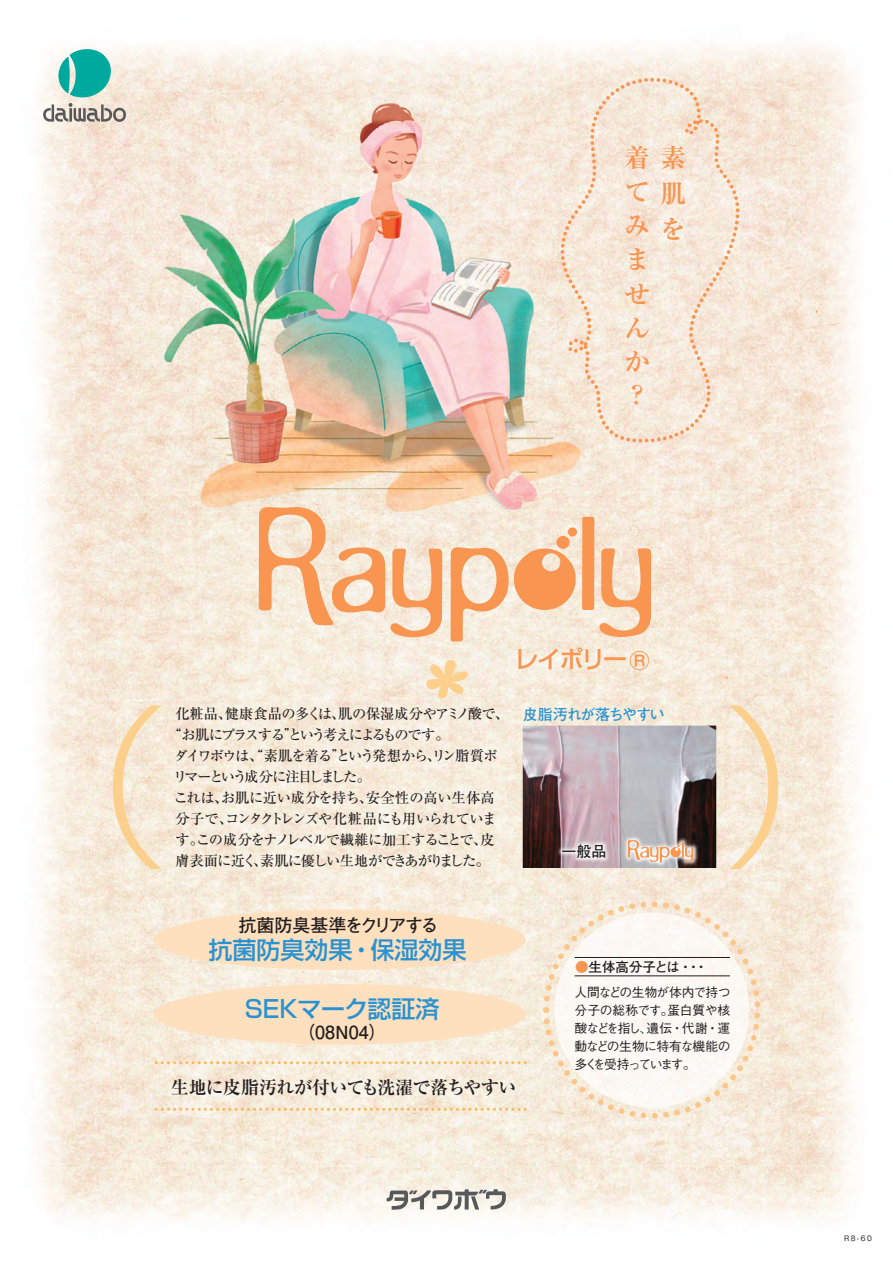
<style>
.page{position:relative;width:893px;height:1263px;background:#fff}
.page>*{position:absolute;margin:0;border:0;box-sizing:border-box;transform-origin:0 0}
.t1{font:700 25.5px/33.9px "Ryumin Pro";color:#f79551;text-align:right}
.t2{font:500 24px "Shin Go Pro";color:#2a92d0}
.t3{font:500 24px "Shin Go Pro";letter-spacing:-.075em;color:#f79551}
.t4{font:700 18px "Ryumin Pro";letter-spacing:-.03em;color:#231f20}
.t5{font:700 18px "Futo Go B101 Pro";letter-spacing:-.075em;color:#231f20}
.t6{font:700 18px "Futo Go B101 Pro";color:#231f20}
.t7{font:700 15px "Futo Go B101 Pro";letter-spacing:-.075em;color:#2a92d0}
.t8{font:700 15px "Futo Go B101 Pro";color:#231f20}
.t9{font:500 14.25px "Ryumin Pro";letter-spacing:-.07em;color:#231f20}
.t10{font:500 14.25px "Ryumin Pro";letter-spacing:-.105em;color:#231f20}
.t11{font:500 14.25px "Ryumin Pro";letter-spacing:-.025em;color:#231f20}
.t12{font:500 14.25px "Ryumin Pro";letter-spacing:-.015em;color:#231f20}
.t13{font:500 14.25px "Ryumin Pro";letter-spacing:-.14em;color:#231f20}
.t14{font:500 14.25px "Ryumin Pro";letter-spacing:-.175em;color:#231f20}
.t15{font:700 13.5px "Futo Go B101 Pro";color:#231f20}
.t16{font:500 12.75px/18px "Gothic BBB Pro";letter-spacing:-.06em;color:#231f20;text-align:justify}
.t17{font:500 7.5px "Gothic BBB Pro";color:#231f20}
.s1{color:#f79551}
</style>
<div class="page">
<img style="left:36px;top:44px;width:823px;height:1177px">
<img style="left:523px;top:726px;width:193px;height:63px">
<svg style="left:426px;top:660px;width:42px;height:39px;background:#f9ddb4"></svg>
<svg style="left:554px;top:76px;width:185px;height:367px;background:#f5e5d6"></svg>
<div style="left:543px;top:901px;width:217px;height:217px;border:6px dashed #fdc689;border-radius:50%"></div>
<div style="left:554px;top:912px;width:195px;height:195px;background:#fcf8f3;border-radius:50%"></div>
<div style="left:154px;top:909px;width:372px;height:61px;background:#fee0bf;border-radius:50%"></div>
<div style="left:154px;top:984px;width:372px;height:60px;background:#fee0bf;border-radius:50%"></div>
<svg style="left:113px;top:705px;width:49px;height:164px;background:#f6e4c8"></svg>
<svg style="left:729px;top:705px;width:49px;height:164px;background:#f6e2c6"></svg>
<img style="left:572px;top:784px;width:177px;height:134px">
<img style="left:506px;top:789px;width:155px;height:124px">
<svg style="left:43px;top:47px;width:84px;height:75px"></svg>
<svg style="left:386px;top:1189px;width:120px;height:21px"></svg>
<svg style="left:259px;top:506px;width:392px;height:136px;background:#f5d0b1"></svg>
<svg style="left:628px;top:840px;width:65px;height:22px"></svg>
<svg style="left:153px;top:1060px;width:381px;height:6px;background:#f7e4c5"></svg>
<svg style="left:153px;top:1106px;width:381px;height:6px;background:#f6e2c3"></svg>
<svg style="left:574px;top:957px;width:156px;height:1px"></svg>
<svg style="left:574px;top:975px;width:156px;height:1px"></svg>
<h1 class="t1" style="left:625px;top:138px;width:63px;line-height:35.7px">着素て肌を</h1>
<h1 class="t1" style="left:625px;top:207px;width:27px;text-align:justify">みませんか？</h1>
<p class="t11" style="left:175px;top:702px;width:335px">化粧品、健康食品の多くは、肌の保湿成分やアミノ酸で、</p>
<p class="t13" style="left:168px;top:723px;width:284px">“お肌にプラスする”という考えによるものです。</p>
<p class="t10" style="left:174px;top:744px;width:325px">ダイワボウは、“素肌を着る”という発想から、リン脂質ポ</p>
<p class="t14" style="left:173px;top:765px;width:200px">リマーという成分に注目しました。</p>
<p class="t12" style="left:174px;top:786px;width:322px">これは、お肌に近い成分を持ち、安全性の高い生体高</p>
<p class="t9" style="left:175px;top:807px;width:323px">分子で、コンタクトレンズや化粧品にも用いられていま</p>
<p class="t9" style="left:175px;top:828px;width:321px">す。この成分をナノレベルで繊維に加工することで、皮</p>
<p class="t9" style="left:175px;top:849px;width:316px">膚表面に近く、素肌に優しい生地ができあがりました。</p>
<h2 class="t3" style="left:514px;top:640px;width:137px">レイポリー®</h2>
<p class="t7" style="left:523px;top:702px;width:144px">皮脂汚れが落ちやすい</p>
<p class="t8" style="left:562px;top:839px;width:46px">一般品</p>
<p class="t5" style="left:239px;top:911px;width:201px">抗菌防臭基準をクリアする</p>
<h2 class="t2" style="left:209px;top:930px;width:259px">抗菌防臭効果・保湿効果</h2>
<h2 class="t2" style="left:245px;top:989px;width:196px">SEKマーク認証済</h2>
<p class="t6" style="left:297px;top:1018px;width:91px">（08N04）</p>
<p class="t15" style="left:575px;top:956px;width:134px"><span class="s1">●</span>生体高分子とは・・・</p>
<p class="t16" style="left:574px;top:981px;width:158px">人間などの生物が体内で持つ分子の総称です。蛋白質や核酸などを指し、遺伝・代謝・運動などの生物に特有な機能の多くを受持っています。</p>
<p class="t4" style="left:171px;top:1073px;width:347px">生地に皮脂汚れが付いても洗濯で落ちやすい</p>
<p class="t17" style="left:844px;top:1232px;width:29px">R８-60</p>
</div>
